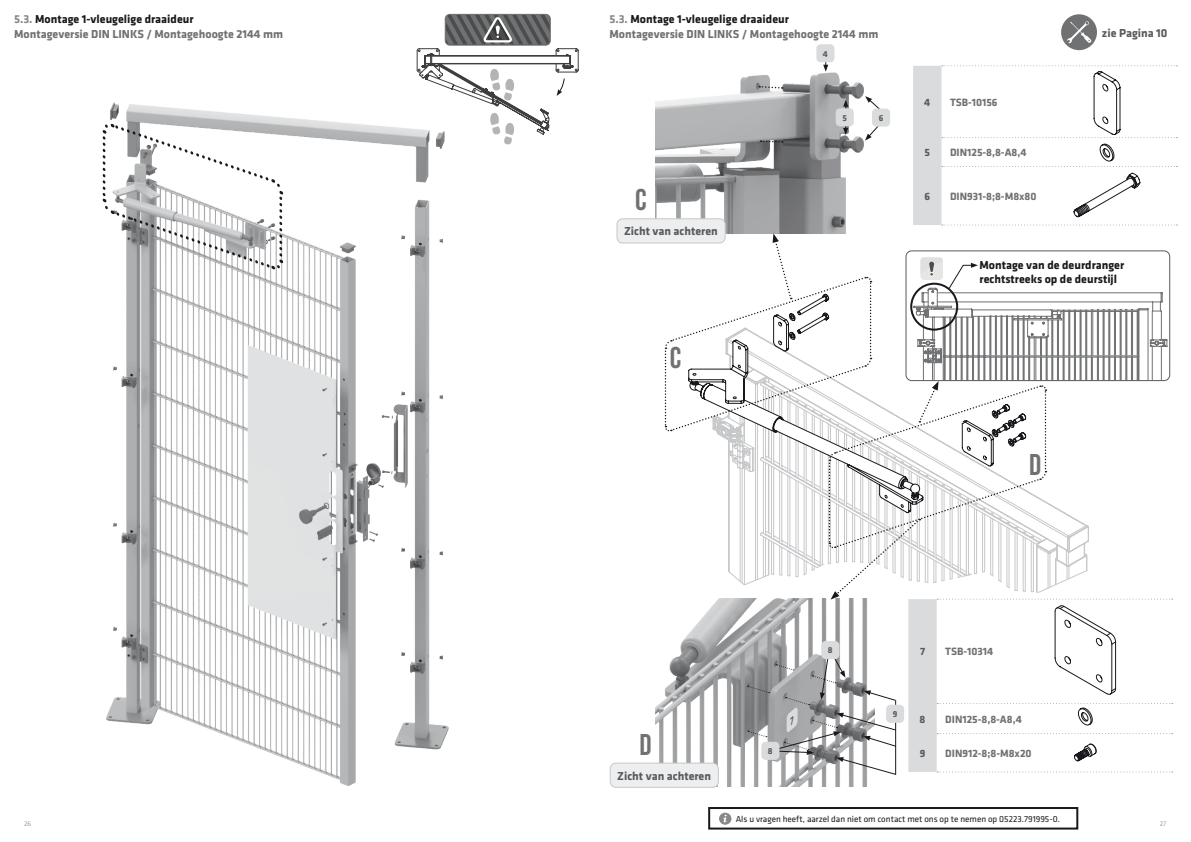
<style>
.page{position:relative;width:1191px;height:842px;background:#fff}
.page>*{position:absolute;margin:0;border:0;box-sizing:border-box;transform-origin:0 0}
.t1{font:30px "Bebas Neue";color:#707173}
.t2{font:700 12px/14.4px "Klavika";color:#707173}
.t3{font:700 12px/14.4px "Klavika";color:#1a181c}
.t4{font:700 12px "Klavika";color:#595a5b}
.t5{font:700 11px "Klavika";color:#707173}
.t6{font:700 11px "Klavika";color:#595a5b}
.t7{font:9px "Klavika";color:#1a181c}
.t8{font:700 9px "Klavika";color:#595a5b}
.t9{font:7px "Klavika";color:#9d9fa0}
.s1{color:#87898a}
.s2{color:#1a181c}
</style>
<div class="page">
<img style="left:106px;top:102px;width:343px;height:684px">
<svg style="left:102px;top:120px;width:182px;height:153px"></svg>
<svg style="left:416px;top:14px;width:163px;height:131px"></svg>
<img style="left:655px;top:47px;width:209px;height:186px">
<img style="left:655px;top:700px;width:212px;height:87px">
<div style="left:1061px;top:14px;width:36px;height:36px;background:#707173;border-radius:50%"></div>
<svg style="left:1067px;top:21px;width:24px;height:22px"></svg>
<svg style="left:913px;top:65px;width:264px;height:160px"></svg>
<div style="left:617px;top:219px;width:108px;height:24px;background:#edeeef;border-radius:6px"></div>
<div style="left:616px;top:218px;width:109px;height:25px;border:1px solid #c7c8ca;border-radius:6px"></div>
<div style="left:610px;top:763px;width:108px;height:24px;background:#edeeef;border-radius:6px"></div>
<div style="left:609px;top:763px;width:110px;height:25px;border:1px solid #c7c8ca;border-radius:6px"></div>
<svg style="left:759px;top:85px;width:23px;height:4px"></svg>
<svg style="left:760px;top:140px;width:23px;height:3px"></svg>
<svg style="left:708px;top:807px;width:371px;height:23px"></svg>
<svg style="left:865px;top:127px;width:13px;height:14px"></svg>
<svg style="left:865px;top:96px;width:19px;height:14px"></svg>
<svg style="left:823px;top:62px;width:5px;height:10px"></svg>
<svg style="left:843px;top:100px;width:5px;height:35px"></svg>
<div style="left:816px;top:44px;width:18px;height:18px;background:#dadbdc;border-radius:4px"></div>
<div style="left:835px;top:108px;width:18px;height:18px;background:#dadbdc;border-radius:4px"></div>
<div style="left:872px;top:109px;width:18px;height:18px;background:#dadbdc;border-radius:4px"></div>
<svg style="left:664px;top:233px;width:508px;height:543px"></svg>
<p class="t2" style="left:14px;top:13px;width:270px"><span class="s1">5.3.</span> <span class="s2">Montage 1-vleugelige draaideur<br></span>Montageversie DIN LINKS / Montagehoogte 2144 mm</p>
<p class="t2" style="left:609px;top:13px;width:270px"><span class="s1">5.3.</span> <span class="s2">Montage 1-vleugelige draaideur<br></span>Montageversie DIN LINKS / Montagehoogte 2144 mm</p>
<h1 class="t1" style="left:635px;top:182px;width:13px">C</h1>
<p class="t4" style="left:624px;top:226px;width:95px">Zicht van achteren</p>
<h1 class="t1" style="left:670px;top:340px;width:13px">C</h1>
<p class="t8" style="left:823px;top:50px;width:7px">4</p>
<p class="t8" style="left:842px;top:114px;width:6px">5</p>
<p class="t8" style="left:878px;top:114px;width:6px">6</p>
<p class="t6" style="left:924px;top:97px;width:8px">4</p>
<p class="t5" style="left:950px;top:97px;width:49px">TSB-10156</p>
<p class="t6" style="left:924px;top:148px;width:7px">5</p>
<p class="t5" style="left:950px;top:148px;width:78px">DIN125-8,8-A8,4</p>
<p class="t6" style="left:924px;top:191px;width:7px">6</p>
<p class="t5" style="left:950px;top:191px;width:88px">DIN931-8;8-M8x80</p>
<p class="t4" style="left:1102px;top:27px;width:67px">zie Pagina 10</p>
<p class="t3" style="left:979px;top:258px;width:146px">Montage van de deurdranger rechtstreeks op de deurstijl</p>
<h1 class="t1" style="left:1029px;top:447px;width:14px">D</h1>
<h1 class="t1" style="left:639px;top:727px;width:14px">D</h1>
<p class="t4" style="left:617px;top:770px;width:95px">Zicht van achteren</p>
<p class="t8" style="left:768px;top:747px;width:6px">8</p>
<p class="t8" style="left:828px;top:646px;width:6px">8</p>
<p class="t8" style="left:892px;top:710px;width:6px">9</p>
<p class="t6" style="left:920px;top:647px;width:7px">7</p>
<p class="t5" style="left:945px;top:647px;width:50px">TSB-10314</p>
<p class="t6" style="left:919px;top:714px;width:7px">8</p>
<p class="t5" style="left:945px;top:714px;width:78px">DIN125-8,8-A8,4</p>
<p class="t6" style="left:919px;top:748px;width:7px">9</p>
<p class="t5" style="left:945px;top:748px;width:88px">DIN912-8;8-M8x20</p>
<p class="t7" style="left:735px;top:814px;width:326px">Als u vragen heeft, aarzel dan niet om contact met ons op te nemen op 05223.791995-0.</p>
<p class="t9" style="left:24px;top:821px;width:8px">26</p>
<p class="t9" style="left:1159px;top:821px;width:8px">27</p>
</div>
